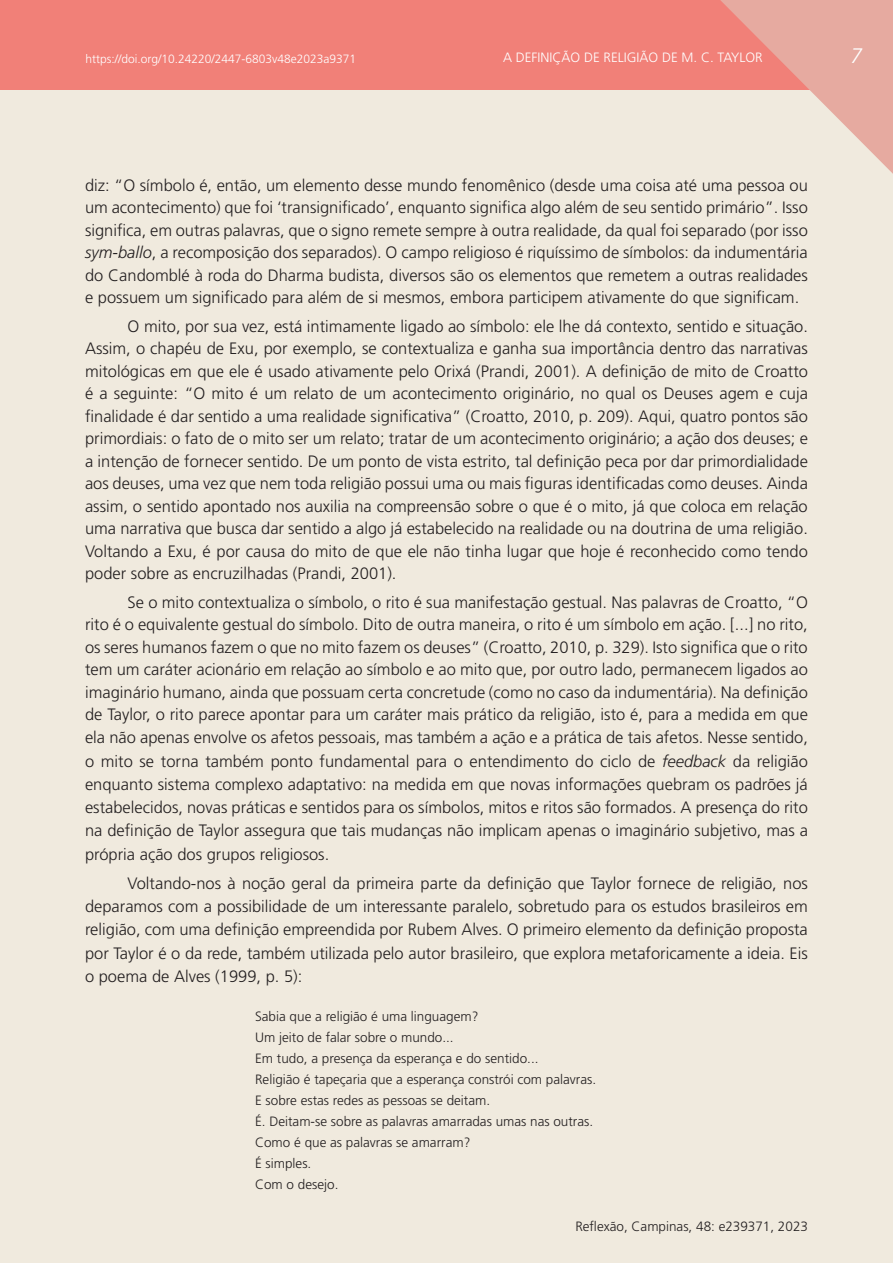
<style>
.page{position:relative;width:893px;height:1263px;background:#fff}
.page>*{position:absolute;margin:0;border:0;box-sizing:border-box;transform-origin:0 0}
.t1{font:italic 300 21px "Frutiger LT Std";color:#fff}
.P1{font:300 16.5px/22.5px "Frutiger LT Std";color:#231f20;text-align:justify}
.P1a{font:300 13.5px "Frutiger LT Std";color:#231f20}
.t2{font:300 13.5px "Frutiger LT Std";color:#fff}
.t3{font:300 12px "Frutiger LT Std";color:#fff}
.s1{font-style:italic}
</style>
<div class="page">
<div style="left:0;top:0;width:887px;height:90px;background:#f18078"></div>
<svg style="left:717px;top:0;width:176px;height:174px;background:#ebbbb1"></svg>
<p class="t3" style="left:85px;top:52px;width:272px">https://doi.org/10.24220/2447-6803v48e2023a9371</p>
<p class="t2" style="left:503px;top:50px;width:261px">A DEFINIÇÃO DE RELIGIÃO DE M. C. TAYLOR</p>
<p class="t1" style="left:850px;top:43px;width:13px">7</p>
<p class="P1" style="left:85px;top:174px;width:724px">diz: “O símbolo é, então, um elemento desse mundo fenomênico (desde uma coisa até uma pessoa ou um acontecimento) que foi ‘transignificado’, enquanto significa algo além de seu sentido primário”. Isso significa, em outras palavras, que o signo remete sempre à outra realidade, da qual foi separado (por isso <span class="s1">sym-ballo</span>, a recomposição dos separados). O campo religioso é riquíssimo de símbolos: da indumentária do Candomblé à roda do Dharma budista, diversos são os elementos que remetem a outras realidades e possuem um significado para além de si mesmos, embora participem ativamente do que significam.</p>
<p class="P1" style="left:85px;top:315px;width:724px;text-indent:43px">O mito, por sua vez, está intimamente ligado ao símbolo: ele lhe dá contexto, sentido e situação.<br>Assim, o chapéu de Exu, por exemplo, se contextualiza e ganha sua importância dentro das narrativas mitológicas em que ele é usado ativamente pelo Orixá (Prandi, 2001). A definição de mito de Croatto é a seguinte: “O mito é um relato de um acontecimento originário, no qual os Deuses agem e cuja finalidade é dar sentido a uma realidade significativa” (Croatto, 2010, p. 209). Aqui, quatro pontos são primordiais: o fato de o mito ser um relato; tratar de um acontecimento originário; a ação dos deuses; e a intenção de fornecer sentido. De um ponto de vista estrito, tal definição peca por dar primordialidade aos deuses, uma vez que nem toda religião possui uma ou mais figuras identificadas como deuses. Ainda assim, o sentido apontado nos auxilia na compreensão sobre o que é o mito, já que coloca em relação uma narrativa que busca dar sentido a algo já estabelecido na realidade ou na doutrina de uma religião.<br>Voltando a Exu, é por causa do mito de que ele não tinha lugar que hoje é reconhecido como tendo poder sobre as encruzilhadas (Prandi, 2001).</p>
<p class="P1" style="left:85px;top:590px;width:724px;line-height:23px;text-indent:43px">Se o mito contextualiza o símbolo, o rito é sua manifestação gestual. Nas palavras de Croatto, “O rito é o equivalente gestual do símbolo. Dito de outra maneira, o rito é um símbolo em ação. [...] no rito, os seres humanos fazem o que no mito fazem os deuses” (Croatto, 2010, p. 329). Isto significa que o rito tem um caráter acionário em relação ao símbolo e ao mito que, por outro lado, permanecem ligados ao imaginário humano, ainda que possuam certa concretude (como no caso da indumentária). Na definição de Taylor, o rito parece apontar para um caráter mais prático da religião, isto é, para a medida em que ela não apenas envolve os afetos pessoais, mas também a ação e a prática de tais afetos. Nesse sentido, o mito se torna também ponto fundamental para o entendimento do ciclo de <span class="s1">feedback</span> da religião enquanto sistema complexo adaptativo: na medida em que novas informações quebram os padrões já estabelecidos, novas práticas e sentidos para os símbolos, mitos e ritos são formados. A presença do rito na definição de Taylor assegura que tais mudanças não implicam apenas o imaginário subjetivo, mas a própria ação dos grupos religiosos.</p>
<p class="P1" style="left:85px;top:872px;width:724px;line-height:23.2px;text-indent:43px">Voltando-nos à noção geral da primeira parte da definição que Taylor fornece de religião, nos deparamos com a possibilidade de um interessante paralelo, sobretudo para os estudos brasileiros em religião, com uma definição empreendida por Rubem Alves. O primeiro elemento da definição proposta por Taylor é o da rede, também utilizada pelo autor brasileiro, que explora metaforicamente a ideia. Eis o poema de Alves (1999, p. 5):</p>
<p class="P1a" style="left:255px;top:1009px;width:225px">Sabia que a religião é uma linguagem?</p>
<p class="P1a" style="left:255px;top:1030px;width:200px">Um jeito de falar sobre o mundo...</p>
<p class="P1a" style="left:255px;top:1051px;width:285px">Em tudo, a presença da esperança e do sentido...</p>
<p class="P1a" style="left:255px;top:1072px;width:343px">Religião é tapeçaria que a esperança constrói com palavras.</p>
<p class="P1a" style="left:255px;top:1093px;width:237px">E sobre estas redes as pessoas se deitam.</p>
<p class="P1a" style="left:255px;top:1114px;width:340px">É. Deitam-se sobre as palavras amarradas umas nas outras.</p>
<p class="P1a" style="left:255px;top:1135px;width:217px">Como é que as palavras se amarram?</p>
<p class="P1a" style="left:255px;top:1156px;width:58px">É simples.</p>
<p class="P1a" style="left:255px;top:1177px;width:85px">Com o desejo.</p>
<p class="P1a" style="left:575px;top:1218px;width:234px">Reflexão, Campinas, 48: e239371, 2023</p>
</div>
